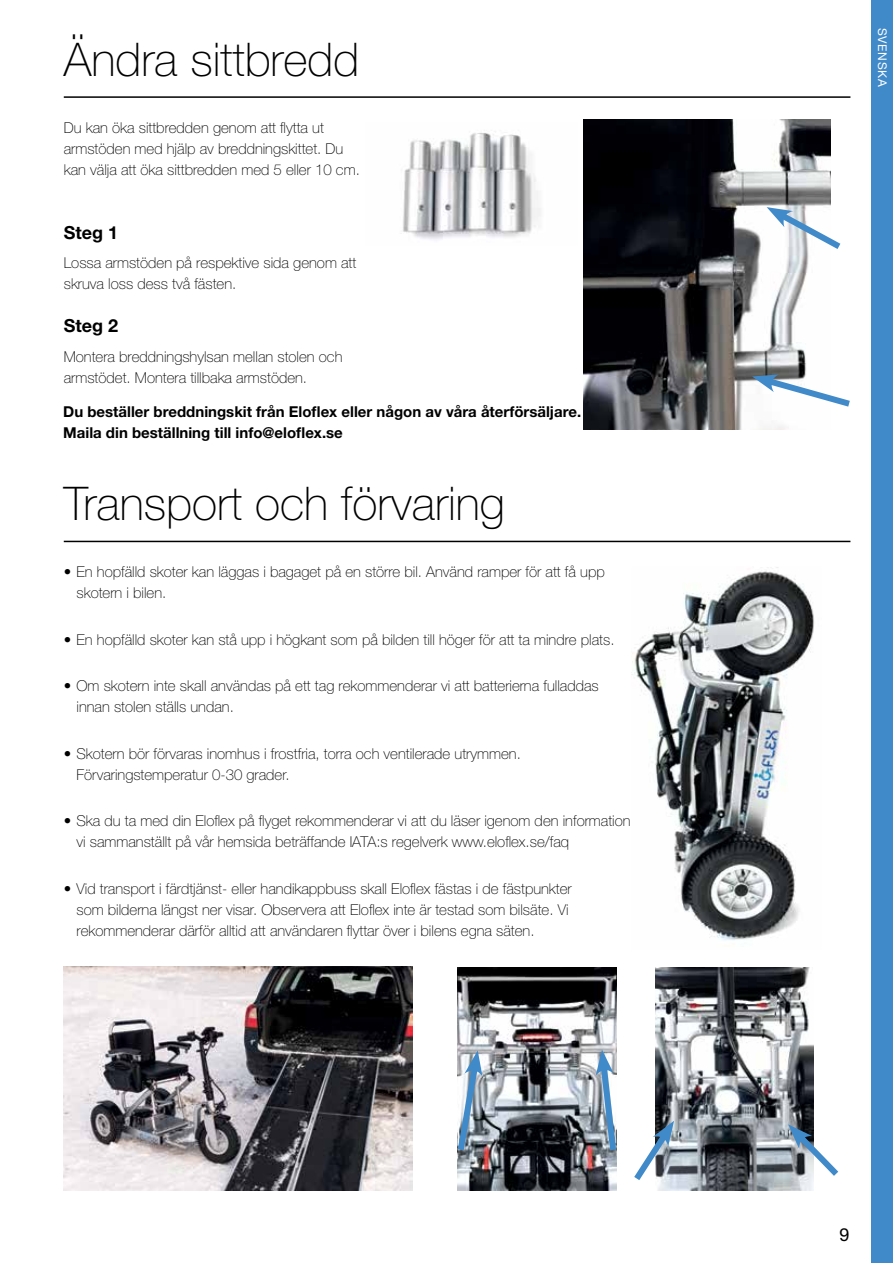
<style>
.page{position:relative;width:893px;height:1263px;background:#fff}
.page>*{position:absolute;margin:0;border:0;box-sizing:border-box;transform-origin:0 0}
.t1{font:100 46.5px "Helvetica Neue LT Pro";color:#000}
.t2{font:700 18px "Helvetica Neue LT Pro";color:#000}
.t3{font:18px "Helvetica Neue LT Pro";color:#000}
.t4{font:100 15px/21px "Helvetica Neue LT Pro";color:#000}
.t5{font:700 15px/21px "Helvetica Neue LT Pro";color:#000}
.t6{font:12px "Helvetica Neue LT Pro";letter-spacing:.06em;color:#fff}
</style>
<div class="page">
<hr style="left:64px;top:96px;width:786px;height:2px;background:#000">
<img style="left:403px;top:133px;width:138px;height:107px">
<img style="left:584px;top:119px;width:246px;height:310px">
<svg style="left:767px;top:206px;width:74px;height:48px"></svg>
<svg style="left:752px;top:373px;width:98px;height:38px"></svg>
<hr style="left:64px;top:541px;width:786px;height:1px;background:#000">
<img style="left:64px;top:967px;width:348px;height:223px">
<img style="left:458px;top:967px;width:158px;height:223px">
<img style="left:655px;top:967px;width:158px;height:223px">
<svg style="left:457px;top:1050px;width:25px;height:106px"></svg>
<svg style="left:634px;top:1121px;width:40px;height:66px"></svg>
<svg style="left:788px;top:1124px;width:51px;height:58px"></svg>
<svg style="left:596px;top:1050px;width:21px;height:106px"></svg>
<img style="left:632px;top:567px;width:182px;height:374px">
<div style="left:872px;top:0;width:21px;height:1263px;background:#418ac9"></div>
<h1 class="t1" style="left:64px;top:33px;width:297px">Ändra sittbredd</h1>
<p class="t4" style="left:64px;top:117px;width:298px">Du kan öka sittbredden genom att flytta ut armstöden med hjälp av breddningskittet. Du kan välja att öka sittbredden med 5 eller 10 cm.</p>
<p class="t2" style="left:64px;top:221px;width:56px">Steg 1</p>
<p class="t4" style="left:64px;top:253px;width:294px">Lossa armstöden på respektive sida genom att skruva loss dess två fästen.</p>
<p class="t2" style="left:64px;top:314px;width:56px">Steg 2</p>
<p class="t4" style="left:64px;top:346px;width:280px">Montera breddningshylsan mellan stolen och armstödet. Montera tillbaka armstöden.</p>
<p class="t5" style="left:63px;top:401px;width:519px">Du beställer breddningskit från Eloflex eller någon av våra återförsäljare.<br>Maila din beställning till info@eloflex.se</p>
<h1 class="t1" style="left:64px;top:477px;width:443px">Transport och förvaring</h1>
<p class="t4" style="left:77px;top:561px;width:530px;text-indent:-13px">• En hopfälld skoter kan läggas i bagaget på en större bil. Använd ramper för att få upp skotern i bilen.</p>
<p class="t4" style="left:64px;top:629px;width:552px">• En hopfälld skoter kan stå upp i högkant som på bilden till höger för att ta mindre plats.</p>
<p class="t4" style="left:77px;top:675px;width:524px;text-indent:-13px">• Om skotern inte skall användas på ett tag rekommenderar vi att batterierna fulladdas innan stolen ställs undan.</p>
<p class="t4" style="left:77px;top:743px;width:446px;text-indent:-13px">• Skotern bör förvaras inomhus i frostfria, torra och ventilerade utrymmen.<br>Förvaringstemperatur 0-30 grader.</p>
<p class="t4" style="left:77px;top:810px;width:555px;text-indent:-13px">• Ska du ta med din Eloflex på flyget rekommenderar vi att du läser igenom den information vi sammanställt på vår hemsida beträffande IATA:s regelverk www.eloflex.se/faq</p>
<p class="t4" style="left:77px;top:878px;width:497px;text-indent:-13px">• Vid transport i färdtjänst- eller handikappbuss skall Eloflex fästas i de fästpunkter som bilderna längst ner visar. Observera att Eloflex inte är testad som bilsäte. Vi rekommenderar därför alltid att användaren flyttar över i bilens egna säten.</p>
<p class="t6" style="left:889px;top:28px;width:61px;rotate:90deg">SVENSKA</p>
<p class="t3" style="left:839px;top:1223px;width:12px">9</p>
</div>
